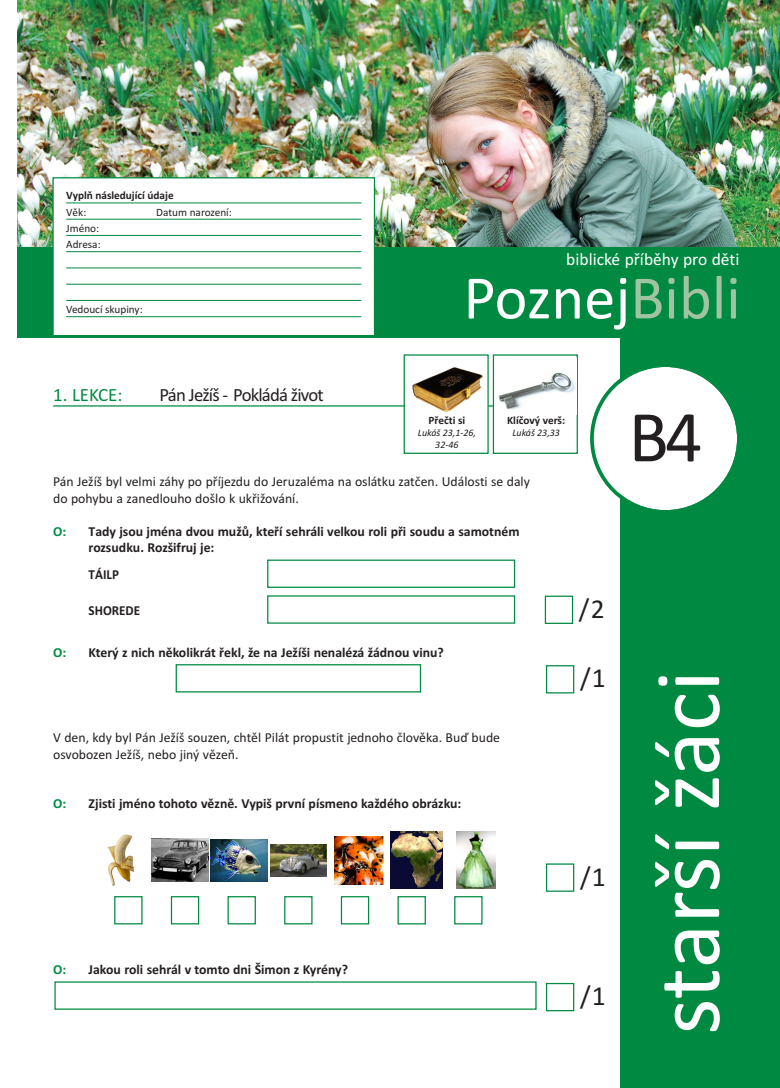
<style>
.page{position:relative;width:780px;height:1088px;background:#fff}
.page>*{position:absolute;margin:0;border:0;box-sizing:border-box;transform-origin:0 0}
.t1{font:93.5px "Calibri";letter-spacing:-.005em;color:#fff}
.t2{font:73.75px "Calibri";color:#231f20}
.t3{font:62.5px "Calibri";color:#fff}
.t4{font:27.5px "Calibri";color:#231f20}
.t5{font:18.75px "Calibri";letter-spacing:-.045em;color:#231f20}
.t6{font:18.75px "Calibri";color:#008a41}
.t7{font:17.5px "Calibri";color:#fff}
.t8{font:700 13.75px/16.5px "Calibri";color:#231f20}
.t9{font:13.75px/16.5px "Calibri";color:#231f20}
.t10{font:700 13.75px "Calibri";color:#231f20;scale:.95 1}
.t11{font:700 13.75px "Calibri";color:#008a41}
.t12{font:11.25px/16.2px "Calibri";color:#231f20}
.t13{font:700 11.25px "Calibri";color:#231f20}
.t14{font:italic 10px/12px "Calibri";color:#231f20;text-align:center}
.s1{color:#a0c3a1}
</style>
<div class="page">
<div style="left:620px;top:18px;width:160px;height:1070px;background:#008a41"></div>
<div style="left:18px;top:161px;width:614px;height:176px;background:#008a41"></div>
<img style="left:18px;top:0;width:762px;height:246px">
<div style="left:54px;top:178px;width:320px;height:157px;background:#fff"></div>
<div style="left:52px;top:177px;width:323px;height:160px;border:1px solid #008a41"></div>
<hr style="left:66px;top:203px;width:295px;height:1px;background:#008a41">
<hr style="left:66px;top:219px;width:295px;height:1px;background:#008a41">
<hr style="left:66px;top:235px;width:295px;height:1px;background:#008a41">
<hr style="left:66px;top:251px;width:295px;height:1px;background:#008a41">
<hr style="left:66px;top:268px;width:295px;height:1px;background:#008a41">
<hr style="left:66px;top:284px;width:295px;height:1px;background:#008a41">
<hr style="left:66px;top:300px;width:295px;height:1px;background:#008a41">
<hr style="left:66px;top:316px;width:295px;height:1px;background:#008a41">
<svg style="left:590px;top:367px;width:147px;height:143px"></svg>
<div style="left:54px;top:981px;width:482px;height:29px;border:1px solid #008a41"></div>
<div style="left:454px;top:896px;width:28px;height:28px;border:1px solid #008a41"></div>
<div style="left:397px;top:896px;width:29px;height:28px;border:1px solid #008a41"></div>
<div style="left:341px;top:896px;width:28px;height:28px;border:1px solid #008a41"></div>
<div style="left:284px;top:896px;width:28px;height:28px;border:1px solid #008a41"></div>
<div style="left:227px;top:896px;width:29px;height:28px;border:1px solid #008a41"></div>
<div style="left:171px;top:896px;width:28px;height:28px;border:1px solid #008a41"></div>
<div style="left:114px;top:896px;width:28px;height:28px;border:1px solid #008a41"></div>
<img style="left:456px;top:832px;width:39px;height:57px">
<div style="left:388px;top:832px;width:57px;height:57px;background:linear-gradient(to bottom,#090a31,#0b0a32)"></div>
<img style="left:391px;top:832px;width:52px;height:57px">
<img style="left:334px;top:836px;width:52px;height:48px">
<img style="left:270px;top:844px;width:57px;height:32px">
<img style="left:211px;top:839px;width:56px;height:42px">
<svg style="left:151px;top:838px;width:57px;height:44px"></svg>
<img style="left:151px;top:839px;width:57px;height:42px">
<img style="left:107px;top:834px;width:28px;height:52px">
<div style="left:267px;top:559px;width:248px;height:29px;border:1px solid #008a41"></div>
<div style="left:176px;top:664px;width:245px;height:28px;border:1px solid #008a41"></div>
<hr style="left:53px;top:405px;width:510px;height:2px;background:#008a41">
<div style="left:405px;top:356px;width:82px;height:97px;background:#fff"></div>
<div style="left:403px;top:354px;width:85px;height:100px;border:1px solid #008a41"></div>
<img style="left:412px;top:367px;width:70px;height:45px">
<div style="left:494px;top:356px;width:82px;height:97px;background:#fff"></div>
<div style="left:493px;top:354px;width:85px;height:100px;border:1px solid #008a41"></div>
<img style="left:498px;top:372px;width:78px;height:38px">
<div style="left:544px;top:595px;width:29px;height:29px;border:1px solid #008a41"></div>
<div style="left:546px;top:665px;width:28px;height:28px;border:1px solid #008a41"></div>
<div style="left:546px;top:863px;width:28px;height:29px;border:1px solid #008a41"></div>
<div style="left:546px;top:983px;width:28px;height:28px;border:1px solid #008a41"></div>
<p class="t13" style="left:66px;top:189px;width:109px">Vyplň následující údaje</p>
<p class="t12" style="left:66px;top:204px;width:22px">Věk:</p>
<p class="t12" style="left:156px;top:204px;width:77px">Datum narození:</p>
<p class="t12" style="left:66px;top:220px;width:36px">Jméno:<br>Adresa:</p>
<p class="t12" style="left:66px;top:301px;width:78px">Vedoucí skupiny:</p>
<h3 class="t6" style="left:53px;top:383px;width:71px">1. lekce:</h3>
<h3 class="t5" style="left:159px;top:383px;width:166px">Pán Ježíš - Pokládá život</h3>
<p class="t7" style="left:566px;top:248px;width:175px">biblické příběhy pro děti</p>
<h3 class="t3" style="left:463px;top:260px;width:279px">Poznej<span class="s1">Bibli</span></h3>
<p class="t13" style="left:428px;top:413px;width:38px">Přečti si</p>
<p class="t14" style="left:418px;top:427px;width:60px">Lukáš 23,1-26,<br>32-46</p>
<p class="t13" style="left:507px;top:413px;width:60px">Klíčový verš:</p>
<p class="t14" style="left:512px;top:427px;width:49px">Lukáš 23,33</p>
<h2 class="t2" style="left:628px;top:393px;width:75px">B4</h2>
<p class="t9" style="left:53px;top:473px;width:478px">Pán Ježíš byl velmi záhy po příjezdu do Jeruzaléma na oslátku zatčen. Události se daly do pohybu a zanedlouho došlo k ukřižování.</p>
<p class="t11" style="left:53px;top:523px;width:15px">O:</p>
<p class="t8" style="left:89px;top:523px;width:432px">Tady jsou jména dvou mužů, kteří sehráli velkou roli při soudu a samotném rozsudku. Rozšifruj je:</p>
<p class="t10" style="left:89px;top:566px;width:33px">TÁILP</p>
<p class="t10" style="left:89px;top:602px;width:56px">SHOREDE</p>
<p class="t11" style="left:53px;top:644px;width:15px">O:</p>
<p class="t8" style="left:89px;top:644px;width:357px">Který z nich několikrát řekl, že na Ježíši nenalézá žádnou vinu?</p>
<p class="t9" style="left:53px;top:729px;width:448px">V den, kdy byl Pán Ježíš souzen, chtěl Pilát propustit jednoho člověka. Buď bude osvobozen Ježíš, nebo jiný vězeň.</p>
<p class="t11" style="left:53px;top:795px;width:15px">O:</p>
<p class="t8" style="left:89px;top:795px;width:374px">Zjisti jméno tohoto vězně. Vypiš první písmeno každého obrázku:</p>
<p class="t11" style="left:53px;top:961px;width:15px">O:</p>
<p class="t8" style="left:89px;top:961px;width:261px">Jakou roli sehrál v tomto dni Šimon z Kyrény?</p>
<h3 class="t4" style="left:579px;top:592px;width:27px">/2</h3>
<h3 class="t4" style="left:580px;top:662px;width:27px">/1</h3>
<h3 class="t4" style="left:580px;top:860px;width:27px">/1</h3>
<h3 class="t4" style="left:580px;top:979px;width:27px">/1</h3>
<h1 class="t1" style="left:632px;top:1035px;width:366px;rotate:-90deg">starší žáci</h1>
</div>
